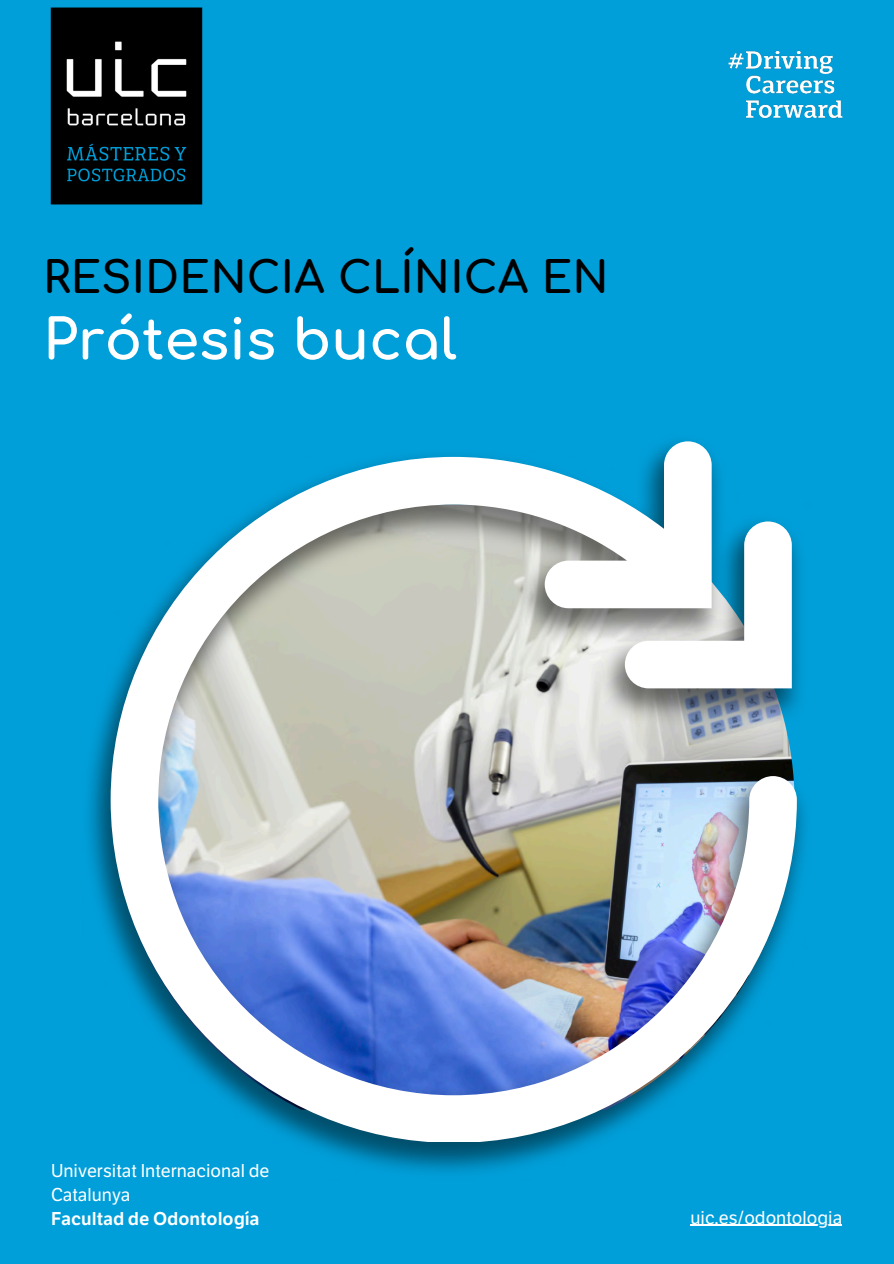
<style>
.page{position:relative;width:894px;height:1264px;background:#fff}
.page>*{position:absolute;margin:0;border:0;box-sizing:border-box;transform-origin:0 0}
.t1{font:700 55.5px "Comfortaa";color:#fff}
.t2{font:700 43.5px "Comfortaa";letter-spacing:.005em;color:#000}
.t3{font:18px/23.7px "LFT Etica";color:#fff}
.t4{font:18px "LFT Etica SB";color:#fff}
</style>
<div class="page">
<div style="left:0;top:0;width:893px;height:1263px;background:#009fda"></div>
<img style="left:728px;top:50px;width:115px;height:69px">
<img style="left:50px;top:7px;width:153px;height:198px">
<img style="left:88px;top:545px;width:717px;height:628px">
<img style="left:111px;top:441px;width:685px;height:701px">
<hr style="left:690px;top:1224px;width:152px;height:1px;background:#fff">
<p class="t2" style="left:43px;top:255px;width:567px">RESIDENCIA CLÍNICA EN</p>
<p class="t1" style="left:43px;top:311px;width:415px">Prótesis bucal</p>
<p class="t3" style="left:51px;top:1159px;width:220px">Universitat Internacional de<br>Catalunya</p>
<h1 class="t4" style="left:51px;top:1207px;width:210px">Facultad de Odontología</h1>
<p class="t3" style="left:690px;top:1205px;width:153px">uic.es/odontologia</p>
</div>
